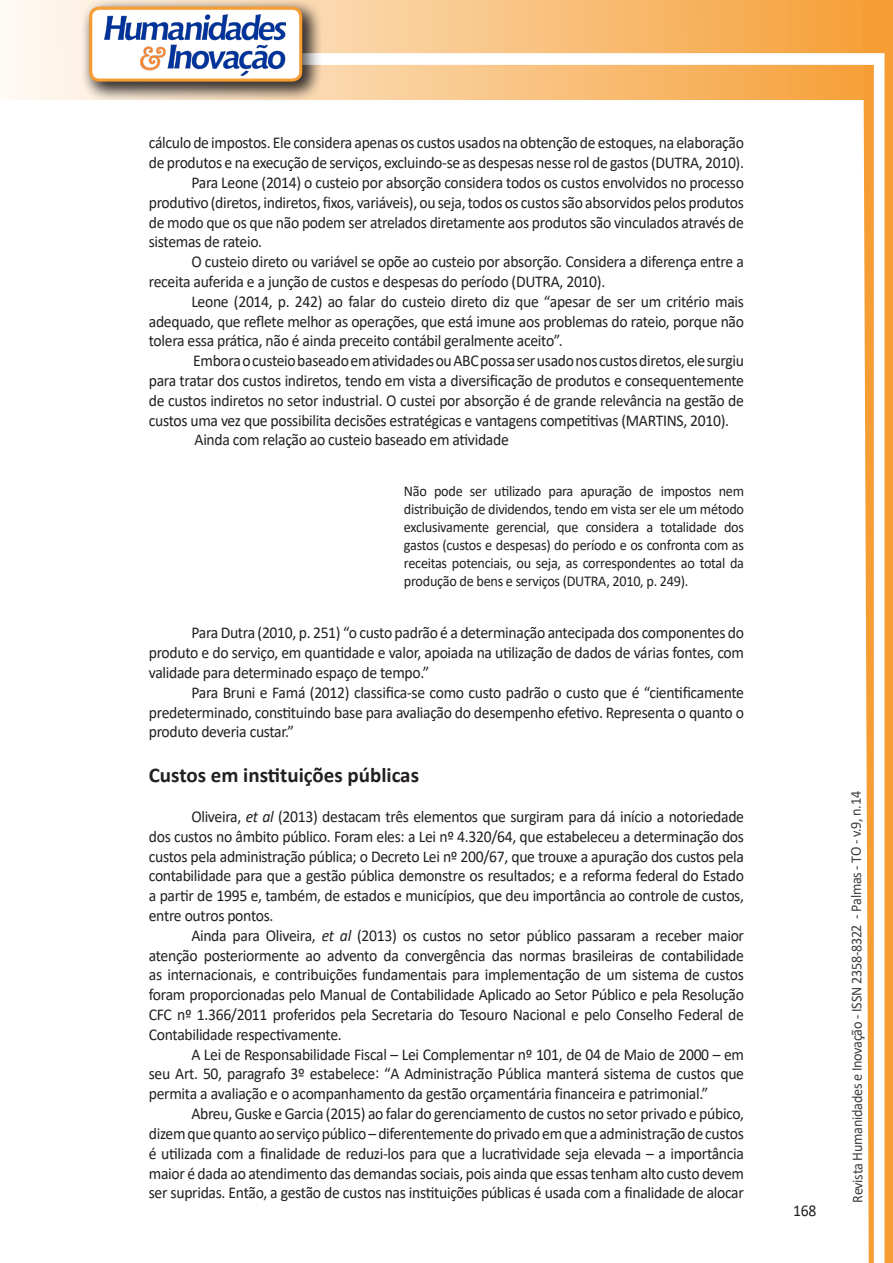
<style>
.page{position:relative;width:893px;height:1263px;background:#fff}
.page>*{position:absolute;margin:0;border:0;box-sizing:border-box;transform-origin:0 0}
.Titulo_2{font:700 21px "Calibri";color:#231f20}
.texto{font:16.5px/19.8px "Calibri";letter-spacing:-.02em;color:#231f20;text-align:justify;scale:.95 1}
.citacao{font:15px/18px "Calibri";letter-spacing:-.02em;color:#231f20;text-align:justify;scale:.95 1}
.t1{font:15px "Calibri";letter-spacing:-.025em;color:#3e3e3f;scale:.95 1}
.s1{font-style:italic}
</style>
<div class="page">
<svg style="left:5px;top:0;width:858px;height:100px;background:#f9c484"></svg>
<div style="left:302px;top:53px;width:582px;height:12px;background:#fff;border:2px solid #fff"></div>
<svg style="left:863px;top:0;width:30px;height:1263px"></svg>
<div style="left:81px;top:0;width:241px;height:102px;background:#231f20;opacity:.75"></div>
<svg style="left:91px;top:8px;width:210px;height:72px"></svg>
<div style="left:89px;top:7px;width:213px;height:75px;border:3px solid #f69e34;border-radius:9px"></div>
<p class="texto" style="left:149px;top:133px;width:628px">cálculo de impostos. Ele considera apenas os custos usados na obtenção de estoques, na elaboração de produtos e na execução de serviços, excluindo-se as despesas nesse rol de gastos (DUTRA, 2010).</p>
<p class="texto" style="left:149px;top:172px;width:628px;text-indent:43px">Para Leone (2014) o custeio por absorção considera todos os custos envolvidos no processo produtivo (diretos, indiretos, fixos, variáveis), ou seja, todos os custos são absorvidos pelos produtos de modo que os que não podem ser atrelados diretamente aos produtos são vinculados através de sistemas de rateio.</p>
<p class="texto" style="left:149px;top:251px;width:628px;text-indent:43px">O custeio direto ou variável se opõe ao custeio por absorção. Considera a diferença entre a receita auferida e a junção de custos e despesas do período (DUTRA, 2010).</p>
<p class="texto" style="left:149px;top:291px;width:628px;text-indent:43px">Leone (2014, p. 242) ao falar do custeio direto diz que “apesar de ser um critério mais adequado, que reflete melhor as operações, que está imune aos problemas do rateio, porque não tolera essa prática, não é ainda preceito contábil geralmente aceito”.</p>
<p class="texto" style="left:149px;top:350px;width:628px;text-indent:44px">Embora o custeio baseado em atividades ou ABC possa ser usado nos custos diretos, ele surgiu para tratar dos custos indiretos, tendo em vista a diversificação de produtos e consequentemente de custos indiretos no setor industrial. O custei por absorção é de grande relevância na gestão de custos uma vez que possibilita decisões estratégicas e vantagens competitivas (MARTINS, 2010).</p>
<p class="texto" style="left:195px;top:430px;width:332px">Ainda com relação ao custeio baseado em atividade</p>
<p class="citacao" style="left:404px;top:482px;width:359px">Não pode ser utilizado para apuração de impostos nem distribuição de dividendos, tendo em vista ser ele um método exclusivamente gerencial, que considera a totalidade dos gastos (custos e despesas) do período e os confronta com as receitas potenciais, ou seja, as correspondentes ao total da produção de bens e serviços (DUTRA, 2010, p. 249).</p>
<p class="texto" style="left:149px;top:623px;width:628px;text-indent:43px">Para Dutra (2010, p. 251) “o custo padrão é a determinação antecipada dos componentes do produto e do serviço, em quantidade e valor, apoiada na utilização de dados de várias fontes, com validade para determinado espaço de tempo.”</p>
<p class="texto" style="left:149px;top:682px;width:628px;text-indent:43px">Para Bruni e Famá (2012) classifica-se como custo padrão o custo que é “cientificamente predeterminado, constituindo base para avaliação do desempenho efetivo. Representa o quanto o produto deveria custar.”</p>
<p class="Titulo_2" style="left:149px;top:761px;width:272px">Custos em instituições públicas</p>
<p class="texto" style="left:149px;top:806px;width:628px;text-indent:43px">Oliveira, <span class="s1">et al</span> (2013) destacam três elementos que surgiram para dá início a notoriedade dos custos no âmbito público. Foram eles: a Lei nº 4.320/64, que estabeleceu a determinação dos custos pela administração pública; o Decreto Lei nº 200/67, que trouxe a apuração dos custos pela contabilidade para que a gestão pública demonstre os resultados; e a reforma federal do Estado a partir de 1995 e, também, de estados e municípios, que deu importância ao controle de custos, entre outros pontos.</p>
<p class="texto" style="left:149px;top:925px;width:628px;text-indent:43px">Ainda para Oliveira, <span class="s1">et al</span> (2013) os custos no setor público passaram a receber maior atenção posteriormente ao advento da convergência das normas brasileiras de contabilidade as internacionais, e contribuições fundamentais para implementação de um sistema de custos foram proporcionadas pelo Manual de Contabilidade Aplicado ao Setor Público e pela Resolução CFC nº 1.366/2011 proferidos pela Secretaria do Tesouro Nacional e pelo Conselho Federal de Contabilidade respectivamente.</p>
<p class="texto" style="left:149px;top:1044px;width:628px;text-indent:43px">A Lei de Responsabilidade Fiscal – Lei Complementar nº 101, de 04 de Maio de 2000 – em seu Art. 50, paragrafo 3º estabelece: “A Administração Pública manterá sistema de custos que permita a avaliação e o acompanhamento da gestão orçamentária financeira e patrimonial.”</p>
<p class="texto" style="left:149px;top:1103px;width:628px;text-indent:43px">Abreu, Guske e Garcia (2015) ao falar do gerenciamento de custos no setor privado e púbico, dizem que quanto ao serviço público – diferentemente do privado em que a administração de custos é utilizada com a finalidade de reduzi-los para que a lucratividade seja elevada – a importância maior é dada ao atendimento das demandas sociais, pois ainda que essas tenham alto custo devem ser supridas. Então, a gestão de custos nas instituições públicas é usada com a finalidade de alocar</p>
<p class="texto" style="left:793px;top:1200px;width:26px">168</p>
<p class="t1" style="left:846px;top:1203px;width:435px;rotate:-90deg">Revista Humanidades e Inovação - ISSN 2358-8322 - Palmas - TO - v.9, n.14</p>
</div>
